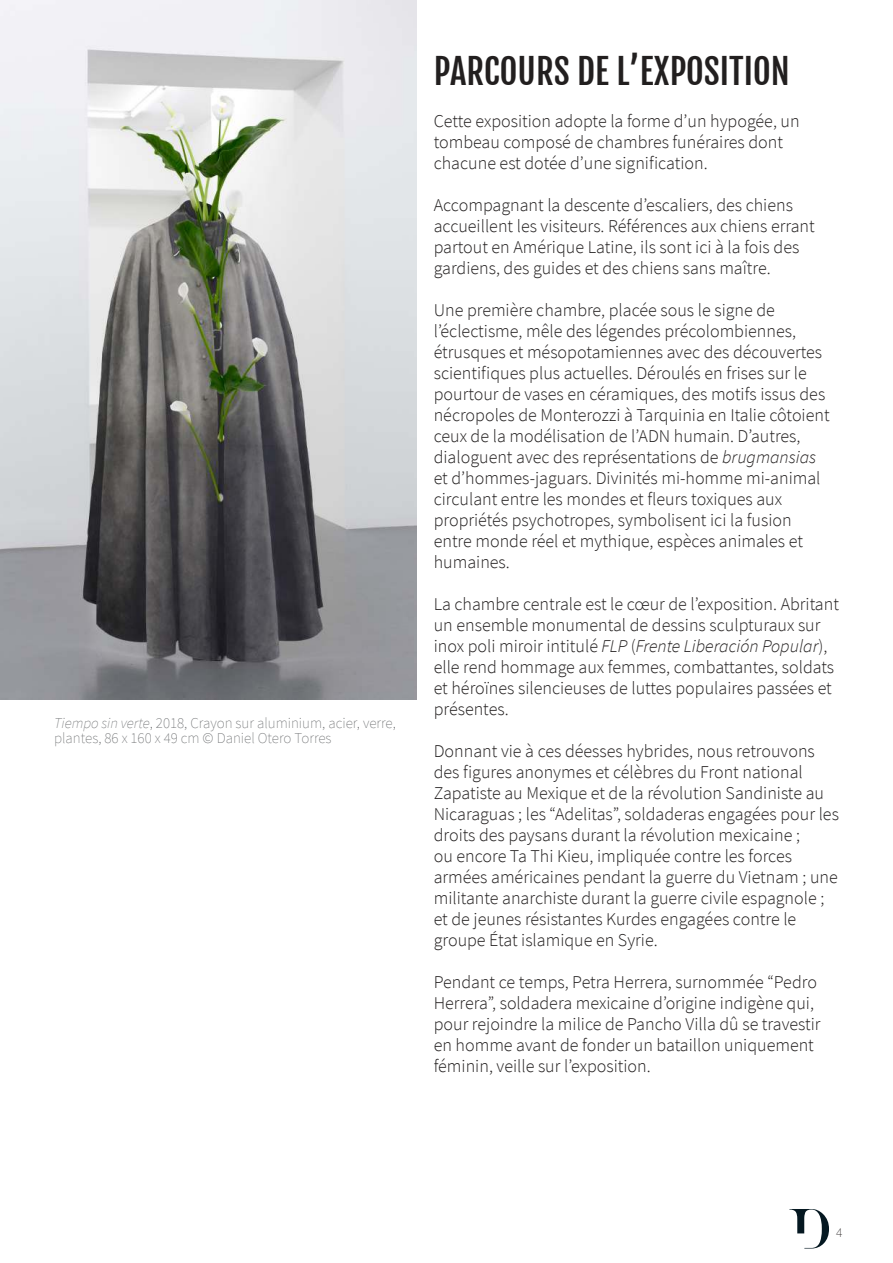
<style>
.page{position:relative;width:893px;height:1263px;background:#fff}
.page>*{position:absolute;margin:0;border:0;box-sizing:border-box;transform-origin:0 0}
.t1{font:34.5px "Fjalla One";color:#221f1f}
.t2{font:300 18px/21px "Source Sans Pro";color:#221f1f}
.t3{font:200 15px/15px "Source Sans Pro";color:#6c6e70}
.t4{font:200 13.5px "Source Sans Pro";color:#221f1f}
.s1{font-style:italic}
</style>
<div class="page">
<svg style="left:789px;top:1209px;width:40px;height:39px"></svg>
<img style="left:0;top:0;width:417px;height:699px">
<p class="t3" style="left:54px;top:716px;width:343px"><span class="s1">Tiempo sin verte</span>, 2018, Crayon sur aluminium, acier, verre, plantes, 86 x 160 x 49 cm © Daniel Otero Torres</p>
<h1 class="t1" style="left:434px;top:52px;width:357px">PARCOURS DE L’EXPOSITION</h1>
<p class="t2" style="left:434px;top:110px;width:367px">Cette exposition adopte la forme d’un hypogée, un tombeau composé de chambres funéraires dont chacune est dotée d’une signification.</p>
<p class="t2" style="left:434px;top:194px;width:383px">Accompagnant la descente d’escaliers, des chiens accueillent les visiteurs. Références aux chiens errant partout en Amérique Latine, ils sont ici à la fois des gardiens, des guides et des chiens sans maître.</p>
<p class="t2" style="left:434px;top:299px;width:397px">Une première chambre, placée sous le signe de l’éclectisme, mêle des légendes précolombiennes, étrusques et mésopotamiennes avec des découvertes scientifiques plus actuelles. Déroulés en frises sur le pourtour de vases en céramiques, des motifs issus des nécropoles de Monterozzi à Tarquinia en Italie côtoient ceux de la modélisation de l’ADN humain. D’autres, dialoguent avec des représentations de <span class="s1">brugmansias </span>et d’hommes-jaguars. Divinités mi-homme mi-animal circulant entre les mondes et fleurs toxiques aux propriétés psychotropes, symbolisent ici la fusion entre monde réel et mythique, espèces animales et humaines.</p>
<p class="t2" style="left:434px;top:593px;width:407px">La chambre centrale est le cœur de l’exposition. Abritant un ensemble monumental de dessins sculpturaux sur inox poli miroir intitulé <span class="s1">FLP</span> (<span class="s1">Frente Liberación Popular</span>), elle rend hommage aux femmes, combattantes, soldats et héroïnes silencieuses de luttes populaires passées et présentes.</p>
<p class="t2" style="left:434px;top:740px;width:407px">Donnant vie à ces déesses hybrides, nous retrouvons des figures anonymes et célèbres du Front national Zapatiste au Mexique et de la révolution Sandiniste au Nicaraguas ; les “Adelitas”, soldaderas engagées pour les droits des paysans durant la révolution mexicaine ;<br>ou encore Ta Thi Kieu, impliquée contre les forces armées américaines pendant la guerre du Vietnam ; une militante anarchiste durant la guerre civile espagnole ; et de jeunes résistantes Kurdes engagées contre le groupe État islamique en Syrie.</p>
<p class="t2" style="left:434px;top:971px;width:388px">Pendant ce temps, Petra Herrera, surnommée “Pedro Herrera”, soldadera mexicaine d’origine indigène qui, pour rejoindre la milice de Pancho Villa dû se travestir en homme avant de fonder un bataillon uniquement féminin, veille sur l’exposition.</p>
<p class="t4" style="left:836px;top:1225px;width:8px">4</p>
</div>
